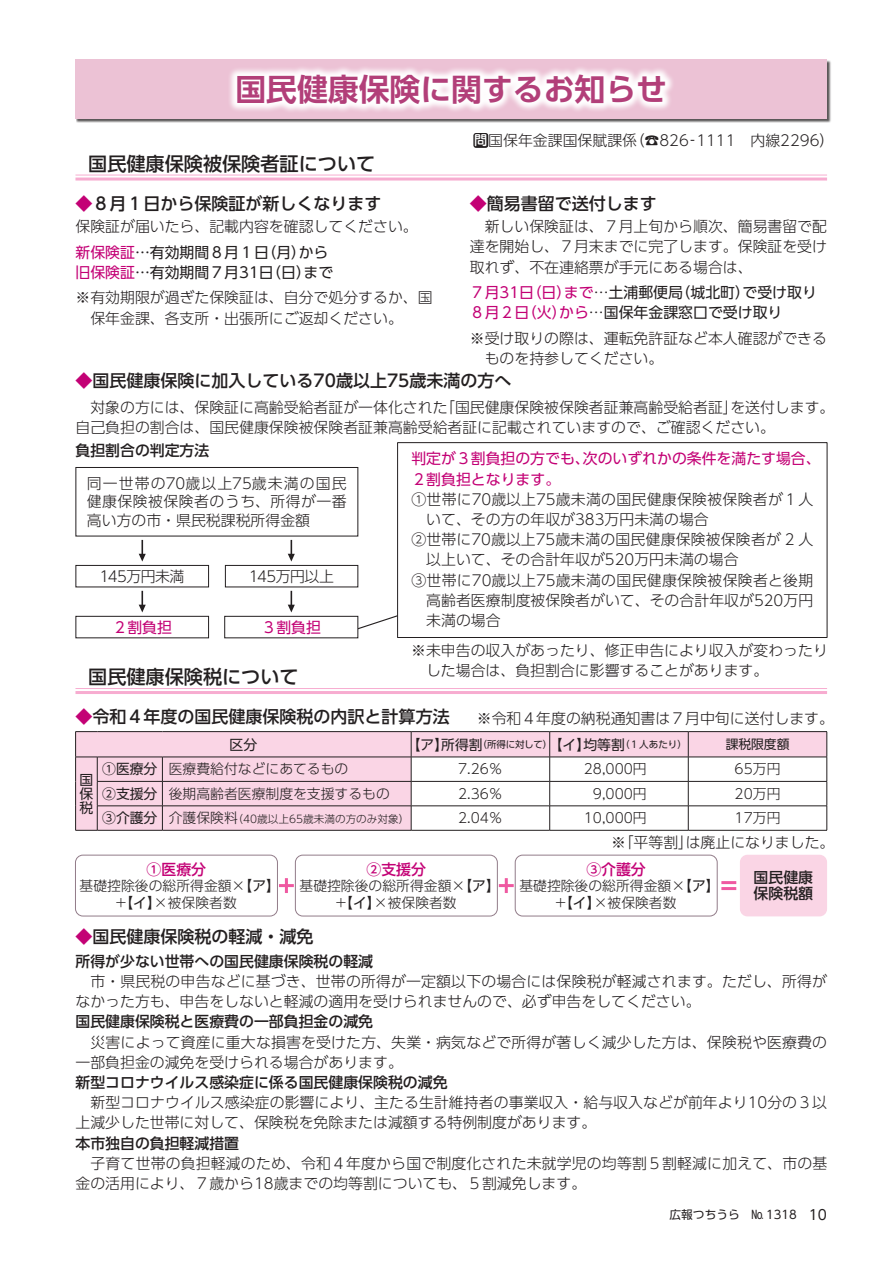
<style>
.page{position:relative;width:893px;height:1263px;background:#fff}
.page>*{position:absolute;margin:0;border:0;box-sizing:border-box;transform-origin:0 0}
.t1{font:700 30.9px "UD Shin Go Pro De";color:#b23f79}
.t2{font:500 19.2px "UD Shin Go Pro";color:#231f20}
.t3{font:500 16.95px "UD Shin Go Pro";color:#231f20}
.t4{font:300 14.85px/20.2px "UD Shin Go Pro";color:#231f20}
.t5{font:500 14.85px "UD Shin Go Pro";color:#231f20}
.t6{font:14.85px "UD Shin Go Pro";color:#231f20}
.t7{font:14.85px/20.2px "UD Shin Go Pro";color:#c30175}
.t8{font:300 14.85px "UD Shin Go Pro";letter-spacing:-.035em;color:#231f20}
.t9{font:500 14.85px "UD Shin Go Pro";color:#c30175}
.t10{font:300 13.8px/17px "UD Shin Go Pro";color:#231f20;text-align:center}
.t11{font:13.8px/13.8px "UD Shin Go Pro";color:#231f20;text-align:justify}
.t12{font:500 13.35px "UD Shin M Go Pro";color:#fff}
.t13{font:12.75px "UD Shin Go Pro";color:#231f20}
.t14{font:11.7px "UD Shin Go Pro";color:#231f20}
.t15{font:300 10.65px "UD Shin Go Pro";color:#231f20}
.t16{font:9.6px "UD Shin Go Pro";letter-spacing:-.01em;color:#231f20}
.s1{font-weight:400;color:#c30175}
.s2{color:#c30175}
.s3{font-weight:300}
.s4{font-weight:400}
</style>
<div class="page">
<div style="left:76px;top:60px;width:755px;height:63px;background:#231f20;opacity:.75"></div>
<div style="left:75px;top:60px;width:752px;height:59px;background:#ecc2d5"></div>
<div style="left:473px;top:133px;width:15px;height:15px;background:#231f20;border-radius:3px"></div>
<svg style="left:230px;top:68px;width:443px;height:43px;background:#faf2f6"></svg>
<hr style="left:75px;top:175px;width:752px;height:1px;background:#ef59a1">
<hr style="left:75px;top:178px;width:752px;height:3px;background:#ef59a1">
<div style="left:75px;top:855px;width:203px;height:61px;border:1px solid #927c89;border-radius:7px"></div>
<div style="left:295px;top:855px;width:203px;height:61px;border:1px solid #927c89;border-radius:7px"></div>
<div style="left:515px;top:855px;width:203px;height:61px;border:1px solid #927c89;border-radius:7px"></div>
<div style="left:740px;top:855px;width:87px;height:61px;background:#fad5e5;border-radius:7px"></div>
<hr style="left:505px;top:878px;width:3px;height:15px;background:#ef59a1">
<hr style="left:499px;top:884px;width:15px;height:3px;background:#ef59a1">
<hr style="left:721px;top:881px;width:15px;height:3px;background:#ef59a1">
<hr style="left:721px;top:887px;width:15px;height:3px;background:#ef59a1">
<hr style="left:285px;top:878px;width:3px;height:15px;background:#ef59a1">
<hr style="left:279px;top:884px;width:15px;height:3px;background:#ef59a1">
<svg style="left:75px;top:731px;width:753px;height:100px"></svg>
<hr style="left:97px;top:830px;width:65px;height:1px;background:#231f20">
<hr style="left:162px;top:830px;width:249px;height:1px;background:#231f20">
<hr style="left:411px;top:830px;width:139px;height:1px;background:#231f20">
<hr style="left:550px;top:830px;width:138px;height:1px;background:#231f20">
<hr style="left:688px;top:830px;width:139px;height:1px;background:#231f20">
<hr style="left:75px;top:688px;width:752px;height:1px;background:#ef59a1">
<hr style="left:75px;top:691px;width:752px;height:3px;background:#ef59a1">
<svg style="left:356px;top:615px;width:41px;height:15px"></svg>
<div style="left:397px;top:442px;width:430px;height:196px;background:#fff;border:1px solid #231f20"></div>
<div style="left:75px;top:467px;width:283px;height:69px;border:1px solid #231f20"></div>
<div style="left:224px;top:616px;width:134px;height:22px;border:1px solid #231f20"></div>
<div style="left:75px;top:616px;width:134px;height:22px;border:1px solid #231f20"></div>
<svg style="left:139px;top:540px;width:7px;height:21px"></svg>
<div style="left:75px;top:565px;width:134px;height:22px;border:1px solid #231f20"></div>
<div style="left:225px;top:565px;width:133px;height:22px;border:1px solid #231f20"></div>
<svg style="left:288px;top:540px;width:7px;height:21px"></svg>
<svg style="left:139px;top:591px;width:7px;height:21px"></svg>
<svg style="left:288px;top:591px;width:7px;height:21px"></svg>
<p class="t1" style="left:235px;top:64px;width:433px">国民健康保険に関するお知らせ</p>
<p class="t2" style="left:88px;top:148px;width:289px">国民健康保険被保険者証について</p>
<p class="t3" style="left:75px;top:189px;width:308px"><span class="s1">◆</span>８月１日から保険証が新しくなります</p>
<p class="t4" style="left:75px;top:216px;width:344px">保険証が届いたら、記載内容を確認してください。</p>
<p class="t6" style="left:75px;top:240px;width:232px"><span class="s2">新保険証</span>…有効期間８月１（日月）</p>
<p class="t6" style="left:299px;top:240px;width:31px">から</p>
<p class="t6" style="left:75px;top:260px;width:237px"><span class="s2">旧保険証</span>…有効期間７月31 （日日）</p>
<p class="t6" style="left:303px;top:260px;width:31px">まで</p>
<p class="t4" style="left:90px;top:287px;width:344px;text-indent:-15px">※有効期限が過ぎた保険証は、自分で処分するか、国保年金課、各支所・出張所にご返却ください。</p>
<p class="t4" style="left:630px;top:130px;width:61px">（☎826</p>
<p class="t4" style="left:696px;top:130px;width:140px">1111　内線2296(</p>
<p class="t12" style="left:474px;top:130px;width:15px">問</p>
<p class="t4" style="left:488px;top:130px;width:150px">国保年金課国保賦課係</p>
<p class="t4" style="left:685px;top:130px;width:16px">‐</p>
<p class="t3" style="left:470px;top:189px;width:189px"><span class="s1">◆</span>簡易書留で送付します</p>
<p class="t4" style="left:470px;top:216px;width:359px;text-align:justify;text-indent:15px">新しい保険証は、７月上旬から順次、簡易書留で配達を開始し、７月末までに完了します。保険証を受け取れず、不在連絡票が手元にある場合は、</p>
<p class="t7" style="left:470px;top:282px;width:103px">７月31 （日日）</p>
<p class="t6" style="left:559px;top:301px;width:225px"><span class="s2">から</span><span class="s3">…</span>国保年金課窓口で受け取り</p>
<p class="t6" style="left:676px;top:280px;width:76px">（城北町）</p>
<p class="t6" style="left:564px;top:280px;width:121px"><span class="s2">まで</span><span class="s3">…</span>土浦郵便局</p>
<p class="t6" style="left:742px;top:280px;width:76px">で受け取り</p>
<p class="t7" style="left:470px;top:302px;width:98px">８月２（日火）</p>
<p class="t4" style="left:485px;top:328px;width:344px;text-indent:-15px">※受け取りの際は、運転免許証など本人確認ができるものを持参してください。</p>
<p class="t3" style="left:75px;top:367px;width:438px"><span class="s1">◆</span>国民健康保険に加入している70歳以上75歳未満の方へ</p>
<p class="t4" style="left:75px;top:396px;width:701px">　対象の方には、保険証に高齢受給者証が一体化された<br>自己負担の割合は、国民健康保険被保険者証兼高齢受給者証に記載されていますので、ご確認ください。</p>
<p class="t4" style="left:440px;top:396px;width:299px">「国民健康保険被保険者証兼高齢受給者証」</p>
<p class="t4" style="left:730px;top:396px;width:106px">を送付します。</p>
<p class="t5" style="left:75px;top:438px;width:135px">負担割合の判定方法</p>
<p class="t4" style="left:87px;top:474px;width:261px;line-height:18px;text-align:justify">同一世帯の70歳以上75歳未満の国民健康保険被保険者のうち、所得が一番高い方の市・県民税課税所得金額</p>
<p class="t8" style="left:99px;top:564px;width:87px">145万円未満</p>
<p class="t7" style="left:112px;top:616px;width:61px">２割負担</p>
<p class="t8" style="left:249px;top:564px;width:87px">145万円以上</p>
<p class="t7" style="left:261px;top:616px;width:61px">３割負担</p>
<p class="t2" style="left:88px;top:662px;width:212px">国民健康保険税について</p>
<p class="t7" style="left:411px;top:448px;width:180px">判定が３割負担の方でも、<br>２割負担となります。</p>
<p class="t4" style="left:426px;top:488px;width:388px;text-indent:-15px">①世帯に70歳以上75歳未満の国民健康保険被保険者が１人いて、その方の年収が383万円未満の場合</p>
<p class="t4" style="left:426px;top:529px;width:388px;text-indent:-15px">②世帯に70歳以上75歳未満の国民健康保険被保険者が 2 人以上いて、その合計年収が520万円未満の場合</p>
<p class="t4" style="left:426px;top:569px;width:388px;text-align:justify;text-indent:-15px">③世帯に70歳以上75歳未満の国民健康保険被保険者と後期高齢者医療制度被保険者がいて、その合計年収が520万円未満の場合</p>
<p class="t7" style="left:583px;top:448px;width:239px">次のいずれかの条件を満たす場合、</p>
<p class="t4" style="left:426px;top:639px;width:403px;text-indent:-15px">※未申告の収入があったり、修正申告により収入が変わったりした場合は、負担割合に影響することがあります。</p>
<p class="t3" style="left:75px;top:703px;width:376px"><span class="s2">◆</span>令和４年度の国民健康保険税の内訳と計算方法</p>
<p class="t4" style="left:477px;top:707px;width:359px">※令和４年度の納税通知書は７月中旬に送付します。</p>
<p class="t11" style="left:80px;top:772px;width:15px">国保税</p>
<p class="t11" style="left:102px;top:762px;width:57px">①医療分</p>
<p class="t11" style="left:102px;top:786px;width:57px">②支援分</p>
<p class="t11" style="left:102px;top:811px;width:57px">③介護分</p>
<p class="t11" style="left:230px;top:737px;width:29px">区分</p>
<p class="t10" style="left:169px;top:760px;width:181px">医療費給付などにあてるもの</p>
<p class="t10" style="left:169px;top:785px;width:223px">後期高齢者医療制度を支援するもの</p>
<p class="t10" style="left:169px;top:809px;width:71px">介護保険料</p>
<p class="t15" style="left:233px;top:810px;width:178px">（40歳以上65歳未満の方のみ対象）</p>
<p class="t11" style="left:407px;top:737px;width:43px">【ア】</p>
<p class="t11" style="left:441px;top:737px;width:43px">所得割</p>
<p class="t16" style="left:478px;top:736px;width:76px">（所得に対して）</p>
<p class="t11" style="left:549px;top:737px;width:43px">【イ】</p>
<p class="t11" style="left:583px;top:737px;width:43px">均等割</p>
<p class="t16" style="left:620px;top:736px;width:68px">（１人あたり）</p>
<p class="t13" style="left:726px;top:734px;width:65px">課税限度額</p>
<p class="t10" style="left:458px;top:760px;width:46px">7.26％</p>
<p class="t10" style="left:584px;top:760px;width:64px">28,000円</p>
<p class="t10" style="left:735px;top:760px;width:47px">65万円</p>
<p class="t10" style="left:458px;top:785px;width:46px">2.36％</p>
<p class="t10" style="left:593px;top:785px;width:55px">9,000円</p>
<p class="t10" style="left:735px;top:785px;width:47px">20万円</p>
<p class="t10" style="left:458px;top:809px;width:46px">2.04％</p>
<p class="t10" style="left:584px;top:809px;width:64px">10,000円</p>
<p class="t10" style="left:735px;top:809px;width:47px">17万円</p>
<p class="t4" style="left:611px;top:831px;width:83px">※「平等割」</p>
<p class="t4" style="left:686px;top:831px;width:150px">は廃止になりました。</p>
<p class="t9" style="left:147px;top:857px;width:61px">①医療分</p>
<p class="t10" style="left:80px;top:877px;width:202px">基礎控除後の総所得金額×<span class="s4">【ア【【</span>+ <span class="s4">イ】</span>×被保険者数</p>
<p class="t9" style="left:366px;top:857px;width:61px">②支援分</p>
<p class="t10" style="left:299px;top:877px;width:202px">基礎控除後の総所得金額×<span class="s4">【ア【【</span>+ <span class="s4">イ】</span>×被保険者数</p>
<p class="t3" style="left:76px;top:923px;width:240px"><span class="s2">◆</span>国民健康保険税の軽減・減免</p>
<p class="t9" style="left:586px;top:857px;width:61px">③介護分</p>
<p class="t10" style="left:519px;top:877px;width:202px">基礎控除後の総所得金額×<span class="s4">【ア【</span></p>
<p class="t10" style="left:556px;top:894px;width:123px"><span class="s4">【</span>+ <span class="s4">イ】</span>×被保険者数</p>
<p class="t5" style="left:754px;top:865px;width:61px">国民健康</p>
<p class="t5" style="left:754px;top:881px;width:61px">保険税額</p>
<p class="t5" style="left:75px;top:949px;width:299px">所得が少ない世帯への国民健康保険税の軽減</p>
<p class="t4" style="left:75px;top:971px;width:753px">　市・県民税の申告などに基づき、世帯の所得が一定額以下の場合には保険税が軽減されます。ただし、所得がなかった方も、申告をしないと軽減の適用を受けられませんので、必ず申告をしてください。</p>
<p class="t5" style="left:75px;top:1010px;width:299px">国民健康保険税と医療費の一部負担金の減免</p>
<p class="t4" style="left:75px;top:1031px;width:753px">　災害によって資産に重大な損害を受けた方、失業・病気などで所得が著しく減少した方は、保険税や医療費の一部負担金の減免を受けられる場合があります。</p>
<p class="t5" style="left:75px;top:1070px;width:374px">新型コロナウイルス感染症に係る国民健康保険税の減免</p>
<p class="t4" style="left:75px;top:1092px;width:753px">　新型コロナウイルス感染症の影響により、主たる生計維持者の事業収入・給与収入などが前年より10分の３以上減少した世帯に対して、保険税を免除または減額する特例制度があります。</p>
<p class="t5" style="left:75px;top:1131px;width:165px">本市独自の負担軽減措置</p>
<p class="t4" style="left:75px;top:1152px;width:753px">　子育て世帯の負担軽減のため、令和４年度から国で制度化された未就学児の均等割５割軽減に加えて、市の基金の活用により、７歳から18歳までの均等割についても、５割減免します。</p>
<p class="t14" style="left:670px;top:1205px;width:72px">広報つちうら</p>
<p class="t14" style="left:751px;top:1205px;width:47px">No 1318</p>
<p class="t11" style="left:809px;top:1207px;width:20px">10</p>
</div>
